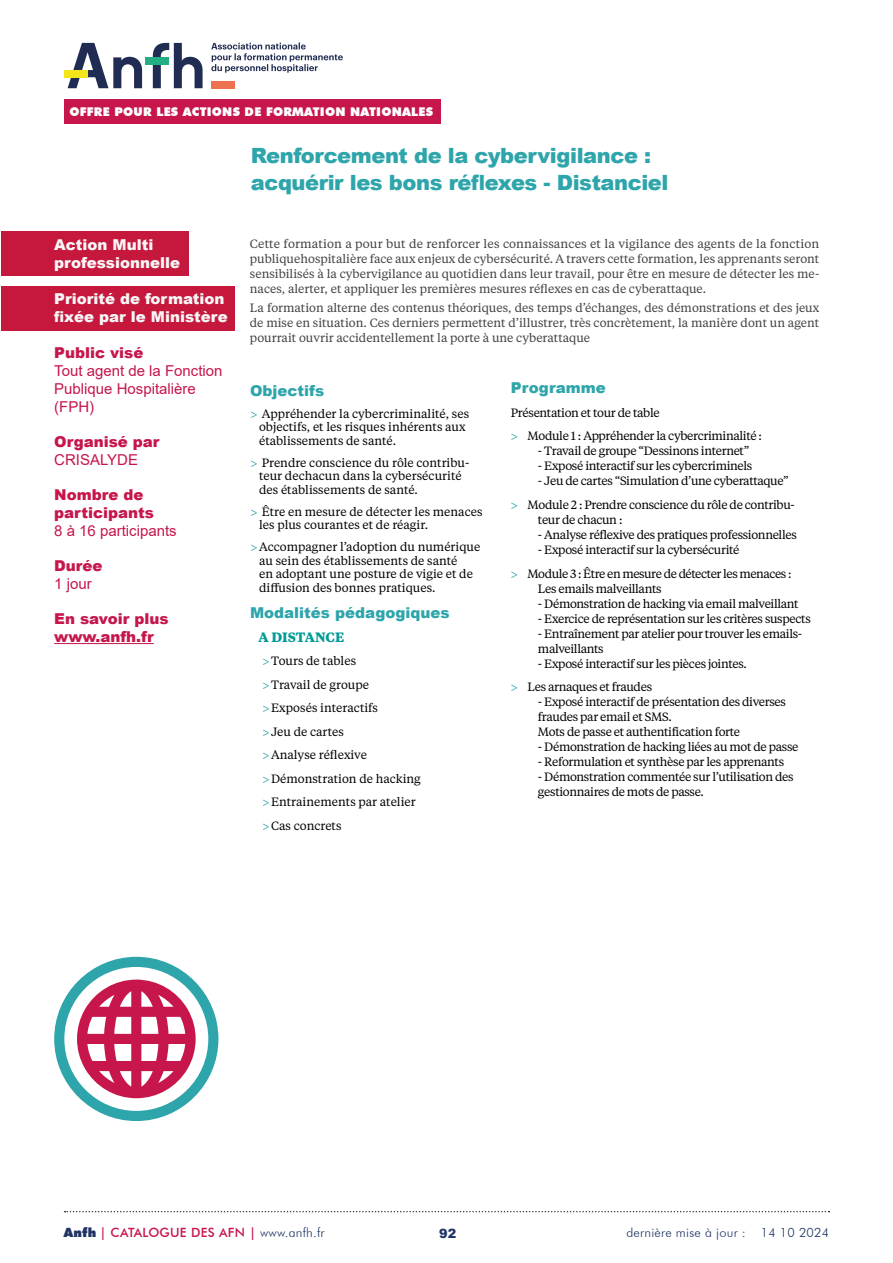
<style>
.page{position:relative;width:893px;height:1263px;background:#fff}
.page>*{position:absolute;margin:0;border:0;box-sizing:border-box;transform-origin:0 0}
.t1{font:900 21px/27px "Arial";letter-spacing:-.02em;color:#2ea5ab}
.t2{font:15px/18px "Arial";color:#c6164b}
.t3{font:900 15px/18px "Arial";color:#c6164b}
.t4{font:900 15px/18px "Arial";color:#f6f6f6}
.t5{font:900 15px "Arial";color:#2ea5ab}
.t6{font:700 13.5px "Tiempos Text";color:#009b97}
.t7{font:500 12.75px "Futura BT";letter-spacing:.02em;color:#c6164b}
.t8{font:300 12.75px "Futura BT";letter-spacing:.02em;color:#1f3464}
.t9{font:900 12.75px "Arial";color:#1f3464}
.t10{font:12px/23.5px "Tiempos Text";letter-spacing:-.03em;color:#000}
.t11{font:12px/15px "Tiempos Text";color:#414042;text-align:justify}
.t12{font:12px/13.5px "Tiempos Text";color:#000}
.t13{font:900 12px "Futura BT";letter-spacing:.02em;color:#fff}
.s1{font-family:"Myriad Pro";color:#2ea5ab}
.s2{font-weight:900;color:#1f3464}
.s3{font-weight:300;color:#1f3464}
</style>
<div class="page">
<svg style="left:68px;top:43px;width:74px;height:45px"></svg>
<svg style="left:153px;top:43px;width:50px;height:45px"></svg>
<div style="left:211px;top:81px;width:24px;height:7px;background:#ee7151"></div>
<div style="left:64px;top:70px;width:24px;height:7px;background:#f2e61a"></div>
<svg style="left:211px;top:42px;width:132px;height:31px"></svg>
<div style="left:145px;top:57px;width:24px;height:8px;background:#23ae84"></div>
<svg style="left:65px;top:1211px;width:764px;height:1px"></svg>
<div style="left:64px;top:100px;width:377px;height:24px;background:#c6164b"></div>
<div style="left:2px;top:232px;width:187px;height:44px;background:#c6183d"></div>
<div style="left:2px;top:286px;width:233px;height:44px;background:#c6183d"></div>
<hr style="left:54px;top:643px;width:100px;height:1px;background:#c6164b">
<svg style="left:54px;top:957px;width:164px;height:164px"></svg>
<p class="t13" style="left:69px;top:105px;width:365px">OFFRE POUR LES ACTIONS DE FORMATION NATIONALES</p>
<p class="t4" style="left:54px;top:235px;width:127px">Action Multi professionnelle</p>
<p class="t4" style="left:54px;top:289px;width:175px">Priorité de formation fixée par le Ministère</p>
<p class="t3" style="left:54px;top:343px;width:91px">Public visé</p>
<p class="t2" style="left:54px;top:361px;width:170px">Tout agent de la Fonction<br>Publique Hospitalière (FPH)</p>
<p class="t3" style="left:54px;top:432px;width:107px">Organisé par</p>
<p class="t2" style="left:54px;top:450px;width:85px">CRISALYDE</p>
<p class="t3" style="left:54px;top:485px;width:101px">Nombre de participants</p>
<p class="t2" style="left:54px;top:521px;width:124px">8 à 16 participants</p>
<p class="t3" style="left:54px;top:556px;width:50px">Durée</p>
<p class="t2" style="left:54px;top:574px;width:39px">1 jour</p>
<p class="t3" style="left:54px;top:609px;width:116px">En savoir plus www.anfh.fr</p>
<h1 class="t1" style="left:251px;top:141px;width:419px">Renforcement de la cybervigilance : acquérir les bons réflexes - Distanciel</h1>
<p class="t11" style="left:250px;top:236px;width:571px">Cette formation a pour but de renforcer les connaissances et la vigilance des agents de la fonction publiquehospitalière face aux enjeux de cybersécurité. A travers cette formation, les apprenants seront sensibilisés à la cybervigilance au quotidien dans leur travail, pour être en mesure de détecter les me&shy;naces, alerter, et appliquer les premières mesures réflexes en cas de cyberattaque.</p>
<p class="t11" style="left:250px;top:300px;width:571px">La formation alterne des contenus théoriques, des temps d’échanges, des démonstrations et des jeux de mise en situation. Ces derniers permettent d’illustrer, très concrètement, la manière dont un agent pourrait ouvrir accidentellement la porte à une cyberattaque</p>
<p class="t5" style="left:511px;top:377px;width:96px">Programme</p>
<p class="t10" style="left:511px;top:400px;width:253px">Présentation et tour de table<br><span class="s1">&gt;</span> Module 1 : Appréhender la cybercriminalité :</p>
<p class="t10" style="left:538px;top:439px;width:213px">- Travail de groupe “Dessinons internet”</p>
<p class="t10" style="left:538px;top:454px;width:216px">- Exposé interactif sur les cybercriminels</p>
<p class="t10" style="left:511px;top:469px;width:285px;text-indent:27px">- Jeu de cartes “Simulation d’une cyberattaque” <span class="s1">&gt;</span> Module 2 : Prendre conscience du rôle de contribu-</p>
<p class="t10" style="left:538px;top:507px;width:86px">teur de chacun :</p>
<p class="t10" style="left:538px;top:522px;width:260px">- Analyse réflexive des pratiques professionnelles</p>
<p class="t10" style="left:511px;top:537px;width:282px;text-indent:27px">- Exposé interactif sur la cybersécurité<br><span class="s1">&gt;</span> Module 3 : Être en mesure de détecter les menaces :</p>
<p class="t10" style="left:538px;top:576px;width:125px">Les emails malveillants</p>
<p class="t10" style="left:538px;top:591px;width:262px">- Démonstration de hacking via email malveillant</p>
<p class="t10" style="left:538px;top:606px;width:274px">- Exercice de représentation sur les critères suspects</p>
<p class="t10" style="left:538px;top:625px;width:266px;line-height:15px">- Entraînement par atelier pour trouver les emails&shy;malveillants</p>
<p class="t10" style="left:511px;top:651px;width:237px;text-indent:27px">- Exposé interactif sur les pièces jointes. <span class="s1">&gt;</span> Les arnaques et fraudes</p>
<p class="t10" style="left:538px;top:694px;width:249px;line-height:15px">- Exposé interactif de présentation des diverses fraudes par email et SMS.<br>Mots de passe et authentification forte</p>
<p class="t10" style="left:538px;top:734px;width:262px">- Démonstration de hacking liées au mot de passe</p>
<p class="t10" style="left:538px;top:749px;width:248px">- Reformulation et synthèse par les apprenants</p>
<p class="t10" style="left:538px;top:769px;width:257px;line-height:15px">- Démonstration commentée sur l’utilisation des gestionnaires de mots de passe.</p>
<p class="t5" style="left:250px;top:380px;width:76px">Objectifs</p>
<p class="t12" style="left:259px;top:406px;width:212px;text-indent:-9px"><span class="s1">&gt;</span> Appréhender la cybercriminalité, ses objectifs, et les risques inhérents aux établissements de santé.</p>
<p class="t12" style="left:259px;top:455px;width:212px;text-indent:-9px"><span class="s1">&gt;</span> Prendre conscience du rôle contribu&shy;teur dechacun dans la cybersécurité des établissements de santé.</p>
<p class="t12" style="left:259px;top:504px;width:225px;text-indent:-9px"><span class="s1">&gt;</span> Être en mesure de détecter les menaces les plus courantes et de réagir.</p>
<p class="t12" style="left:259px;top:540px;width:223px;text-indent:-9px"><span class="s1">&gt;</span>Accompagner l’adoption du numérique au sein des établissements de santé<br>en adoptant une posture de vigie et de diffusion des bonnes pratiques.</p>
<p class="t5" style="left:250px;top:602px;width:201px">Modalités pédagogiques</p>
<p class="t6" style="left:259px;top:627px;width:87px">A DISTANCE</p>
<p class="t12" style="left:263px;top:649px;width:160px;line-height:23.5px"><span class="s1">&gt;</span>Tours de tables<br><span class="s1">&gt;</span>Travail de groupe <span class="s1">&gt;</span>Exposés interactifs<br><span class="s1">&gt;</span>Jeu de cartes<br><span class="s1">&gt;</span>Analyse réflexive <span class="s1">&gt;</span>Démonstration de hacking <span class="s1">&gt;</span>Entrainements par atelier <span class="s1">&gt;</span>Cas concrets</p>
<p class="t7" style="left:64px;top:1225px;width:262px"><span class="s2">Anfh</span> | CATALOGUE DES AFN | <span class="s3">www.anfh.fr</span></p>
<p class="t9" style="left:439px;top:1224px;width:19px">92</p>
<p class="t8" style="left:626px;top:1225px;width:204px">dernière mise à jour : 14 10 2024</p>
</div>
